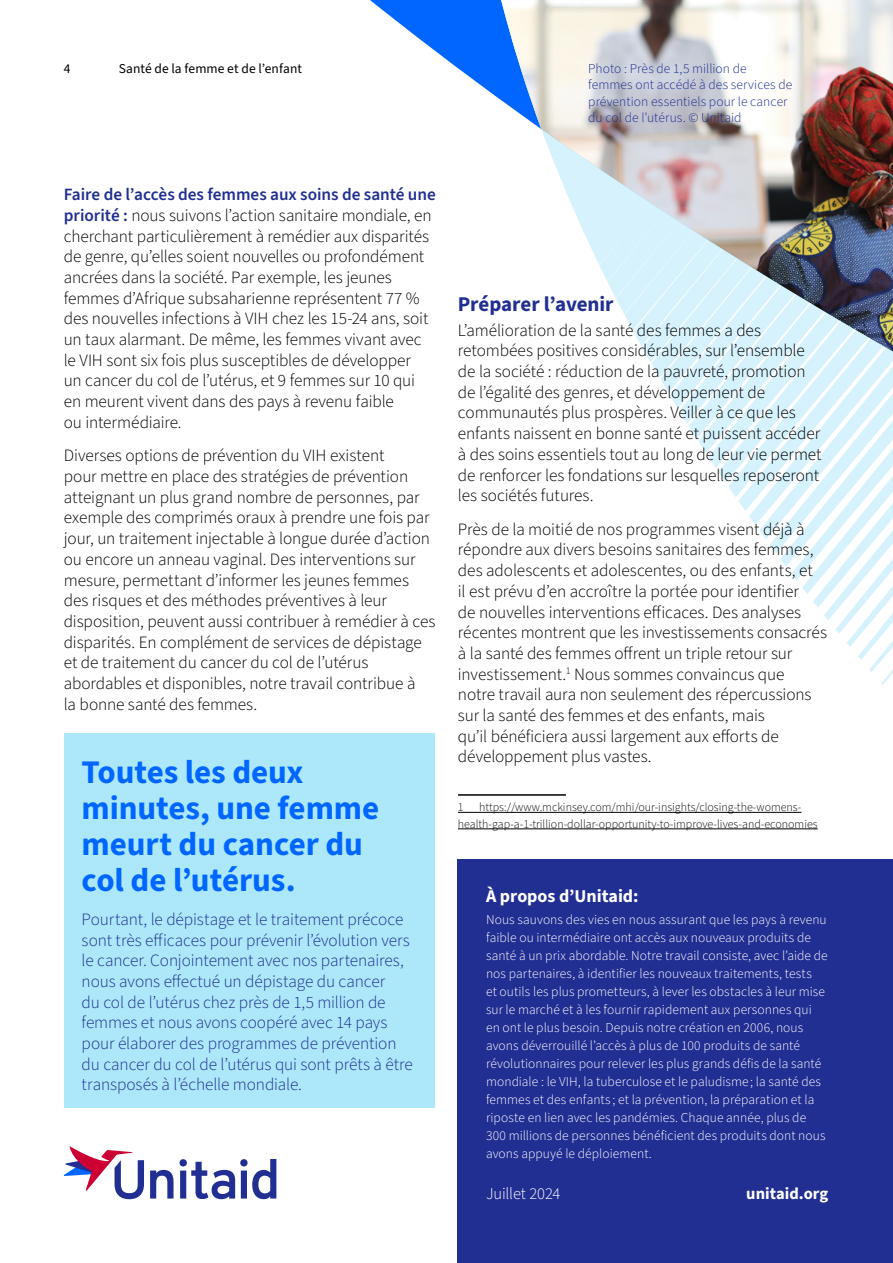
<style>
.page{position:relative;width:893px;height:1263px;background:#fff}
.page>*{position:absolute;margin:0;border:0;box-sizing:border-box;transform-origin:0 0}
.Paragraph_Style_1{font:700 33px/36px "Source Sans 3";letter-spacing:-.005em;color:#06f}
.Subheading{font:700 21px "Source Sans 3";letter-spacing:-.005em;color:#212e92}
.t1{font:700 18px "Source Sans 3";letter-spacing:-.005em;color:#fff}
.Body_Copy_FR{font:300 17.25px/20.7px "Source Sans 3";letter-spacing:-.005em;color:#000}
.Body_Copy_FR-2{font:300 17.25px/20.7px "Source Sans 3";letter-spacing:-.005em;color:#212e92}
.Body_11pt{font:700 16.5px "Source Sans 3";color:#fff}
.Body_11pt-2{font:300 16.5px "Source Sans 3";letter-spacing:-.01em;color:#fff}
.Boilerplate_text{font:300 13.5px/18px "Source Sans 3";letter-spacing:.005em;color:#fff}
.Photo_Description{font:300 13.5px/16.5px "Source Sans 3";letter-spacing:.005em;color:#212e92}
.t2{font:13.5px "Source Sans 3";letter-spacing:.01em;color:#000}
.FOOTNOTE{font:300 12px/16.5px "Source Sans Pro";color:#000;text-align:center}
.s1{font-weight:600;color:#212e92}
</style>
<div class="page">
<svg style="left:473px;top:0;width:345px;height:830px"></svg>
<svg style="left:498px;top:363px;width:15px;height:344px"></svg>
<svg style="left:513px;top:363px;width:22px;height:344px"></svg>
<svg style="left:535px;top:363px;width:22px;height:344px"></svg>
<svg style="left:557px;top:363px;width:22px;height:344px"></svg>
<svg style="left:579px;top:363px;width:22px;height:344px"></svg>
<svg style="left:601px;top:363px;width:22px;height:344px"></svg>
<svg style="left:623px;top:363px;width:22px;height:344px"></svg>
<svg style="left:645px;top:363px;width:21px;height:344px"></svg>
<svg style="left:666px;top:363px;width:22px;height:344px"></svg>
<svg style="left:688px;top:363px;width:22px;height:344px"></svg>
<svg style="left:710px;top:363px;width:22px;height:344px"></svg>
<svg style="left:732px;top:363px;width:21px;height:344px"></svg>
<svg style="left:753px;top:363px;width:22px;height:344px"></svg>
<svg style="left:775px;top:363px;width:22px;height:344px"></svg>
<svg style="left:797px;top:363px;width:22px;height:344px"></svg>
<svg style="left:819px;top:363px;width:74px;height:322px"></svg>
<svg style="left:486px;top:0;width:407px;height:363px"></svg>
<img style="left:501px;top:0;width:392px;height:351px">
<div style="left:65px;top:732px;width:370px;height:375px;background:#ace8fa"></div>
<svg style="left:64px;top:1146px;width:80px;height:53px"></svg>
<svg style="left:150px;top:1170px;width:24px;height:28px"></svg>
<svg style="left:180px;top:1159px;width:96px;height:40px"></svg>
<div style="left:457px;top:859px;width:436px;height:404px;background:#212e92"></div>
<hr style="left:458px;top:794px;width:108px;height:2px;background:#000">
<hr style="left:458px;top:812px;width:343px;height:1px;background:#000">
<hr style="left:458px;top:828px;width:360px;height:1px;background:#000">
<p class="t2" style="left:64px;top:59px;width:8px">4</p>
<p class="t2" style="left:119px;top:60px;width:185px">Santé de la femme et de l’enfant</p>
<p class="Photo_Description" style="left:588px;top:60px;width:206px">Photo : Près de 1,5 million de femmes ont accédé à des services de prévention essentiels pour le cancer du col de l’utérus. © Unitaid</p>
<p class="Body_Copy_FR" style="left:64px;top:185px;width:373px"><span class="s1">Faire de l’accès des femmes aux soins de santé une priorité :</span> nous suivons l’action sanitaire mondiale, en cherchant particulièrement à remédier aux disparités de genre, qu’elles soient nouvelles ou profondément ancrées dans la société. Par exemple, les jeunes femmes d’Afrique subsaharienne représentent 77 % des nouvelles infections à VIH chez les 15-24 ans, soit un taux alarmant. De même, les femmes vivant avec le VIH sont six fois plus susceptibles de développer<br>un cancer du col de l’utérus, et 9 femmes sur 10 qui en meurent vivent dans des pays à revenu faible<br>ou intermédiaire.</p>
<p class="Body_Copy_FR" style="left:64px;top:446px;width:373px">Diverses options de prévention du VIH existent<br>pour mettre en place des stratégies de prévention atteignant un plus grand nombre de personnes, par exemple des comprimés oraux à prendre une fois par jour, un traitement injectable à longue durée d’action ou encore un anneau vaginal. Des interventions sur mesure, permettant d’informer les jeunes femmes des risques et des méthodes préventives à leur disposition, peuvent aussi contribuer à remédier à ces disparités. En complément de services de dépistage et de traitement du cancer du col de l’utérus abordables et disponibles, notre travail contribue à<br>la bonne santé des femmes.</p>
<p class="Paragraph_Style_1" style="left:82px;top:755px;width:299px">Toutes les deux minutes, une femme meurt du cancer du col de l’utérus.</p>
<p class="Body_Copy_FR-2" style="left:82px;top:909px;width:333px">Pourtant, le dépistage et le traitement précoce sont très efficaces pour prévenir l’évolution vers le cancer. Conjointement avec nos partenaires, nous avons effectué un dépistage du cancer<br>du col de l’utérus chez près de 1,5 million de femmes et nous avons coopéré avec 14 pays pour élaborer des programmes de prévention du cancer du col de l’utérus qui sont prêts à être transposés à l’échelle mondiale.</p>
<p class="Subheading" style="left:458px;top:290px;width:157px">Préparer l’avenir</p>
<p class="Body_Copy_FR" style="left:458px;top:320px;width:365px">L’amélioration de la santé des femmes a des retombées positives considérables, sur l’ensemble de la société : réduction de la pauvreté, promotion de l’égalité des genres, et développement de communautés plus prospères. Veiller à ce que les enfants naissent en bonne santé et puissent accéder à des soins essentiels tout au long de leur vie permet de renforcer les fondations sur lesquelles reposeront les sociétés futures.</p>
<p class="Body_Copy_FR" style="left:458px;top:519px;width:371px">Près de la moitié de nos programmes visent déjà à répondre aux divers besoins sanitaires des femmes, des adolescents et adolescentes, ou des enfants, et<br>il est prévu d’en accroître la portée pour identifier<br>de nouvelles interventions efficaces. Des analyses récentes montrent que les investissements consacrés à la santé des femmes offrent un triple retour sur investissement.<sup>1</sup> Nous sommes convaincus que<br>notre travail aura non seulement des répercussions sur la santé des femmes et des enfants, mais<br>qu’il bénéficiera aussi largement aux efforts de développement plus vastes.</p>
<p class="FOOTNOTE" style="left:458px;top:800px;width:7px">1</p>
<p class="FOOTNOTE" style="left:458px;top:800px;width:361px">https://www.mckinsey.com/mhi/our-insights/closing-the-womens&shy;health-gap-a-1-trillion-dollar-opportunity-to-improve-lives-and-economies</p>
<h4 class="t1" style="left:486px;top:884px;width:154px">À propos d’Unitaid:</h4>
<p class="Boilerplate_text" style="left:486px;top:911px;width:343px">Nous sauvons des vies en nous assurant que les pays à revenu faible ou intermédiaire ont accès aux nouveaux produits de santé à un prix abordable. Notre travail consiste, avec l’aide de nos partenaires, à identifier les nouveaux traitements, tests<br>et outils les plus prometteurs, à lever les obstacles à leur mise sur le marché et à les fournir rapidement aux personnes qui en ont le plus besoin. Depuis notre création en 2006, nous avons déverrouillé l’accès à plus de 100 produits de santé révolutionnaires pour relever les plus grands défis de la santé mondiale : le VIH, la tuberculose et le paludisme ; la santé des femmes et des enfants ; et la prévention, la préparation et la riposte en lien avec les pandémies. Chaque année, plus de 300 millions de personnes bénéficient des produits dont nous avons appuyé le déploiement.</p>
<p class="Body_11pt-2" style="left:486px;top:1182px;width:76px">Juillet 2024</p>
<p class="Body_11pt" style="left:746px;top:1182px;width:84px">unitaid.org</p>
<p class="Body_11pt-2" style="left:490px;top:1181px;width:63px">Ju y 2024</p>
<p class="Body_11pt" style="left:719px;top:1181px;width:84px">unitaid.org</p>
</div>
